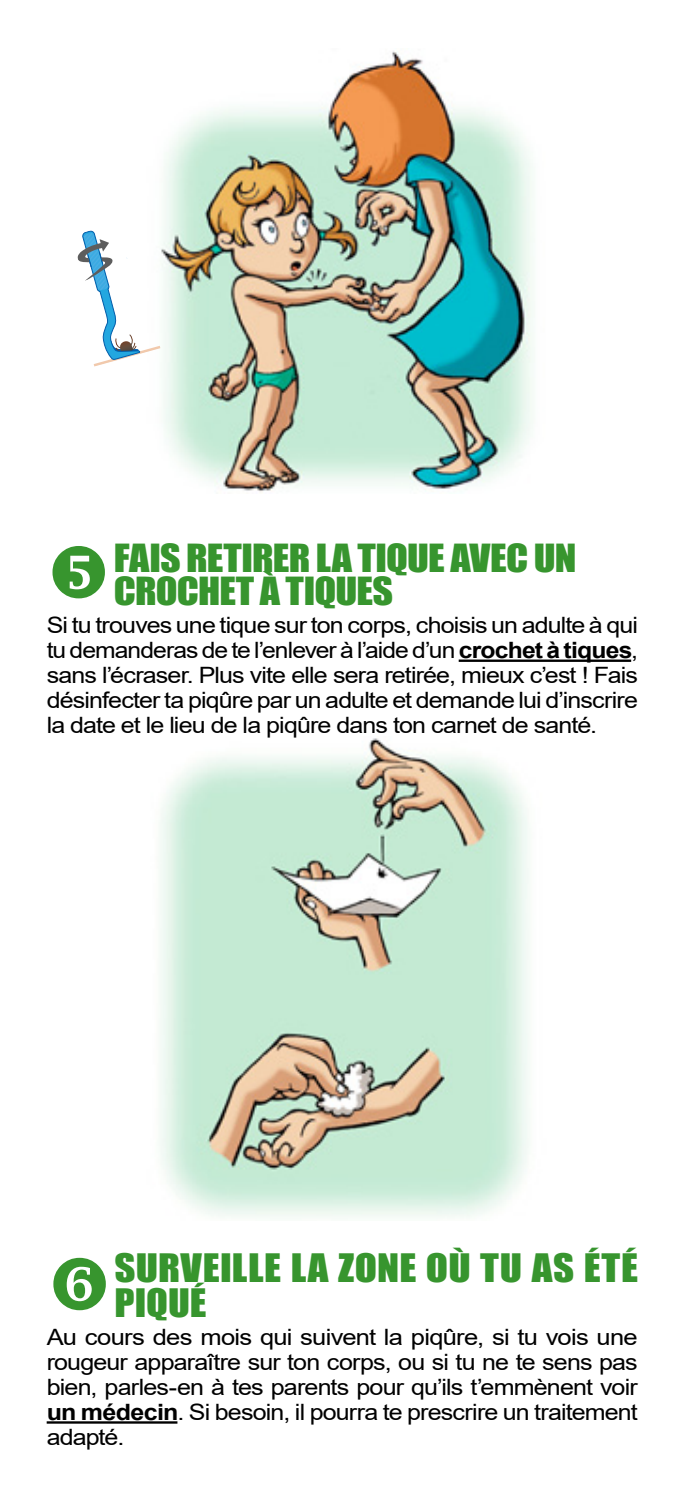
<style>
.page{position:relative;width:688px;height:1489px;background:#fff}
.page>*{position:absolute;margin:0;border:0;box-sizing:border-box;transform-origin:0 0}
.t1{font:36px/35px "Impact";letter-spacing:.01em;color:#37952e;scale:1.13 1}
.t2{font:35.5px/32.5px "Impact";letter-spacing:-.02em;color:#37952e;scale:1.12 1}
.t3{font:22.5px/25px "Arial";letter-spacing:-.035em;color:#000;text-align:justify;scale:1.11 1}
.t4{font:22.5px/25px "Arial";letter-spacing:-.035em;color:#000;text-align:justify;scale:1.13 1}
.s1{font-weight:700}
</style>
<div class="page">
<img style="left:160px;top:738px;width:369px;height:478px">
<hr style="left:458px;top:659px;width:173px;height:3px;background:#000">
<hr style="left:47px;top:1421px;width:130px;height:2px;background:#000">
<img style="left:162px;top:51px;width:371px;height:441px">
<svg style="left:77px;top:231px;width:85px;height:136px"></svg>
<p class="t2" style="left:114px;top:541px;width:414px">FAIS RETIRER LA TIQUE AVEC UN<br>CROCHET À TIQUES</p>
<p class="t3" style="left:47px;top:612px;width:534px">Si tu trouves une tique sur ton corps, choisis un adulte à qui tu demanderas de te l’enlever à l’aide d’un <span class="s1">crochet à tiques</span>, sans l’écraser. Plus vite elle sera retirée, mieux c’est ! Fais désinfecter ta piqûre par un adulte et demande lui d’inscrire la date et le lieu de la piqûre dans ton carnet de santé.</p>
<p class="t1" style="left:114px;top:1248px;width:464px">SURVEILLE LA ZONE OÙ TU AS ÉTÉ<br>PIQUÉ</p>
<p class="t4" style="left:47px;top:1324px;width:524px">Au cours des mois qui suivent la piqûre, si tu vois une rougeur apparaître sur ton corps, ou si tu ne te sens pas bien, parles-en à tes parents pour qu’ils t’emmènent voir <span class="s1">un médecin</span>. Si besoin, il pourra te prescrire un traitement adapté.</p>
</div>
